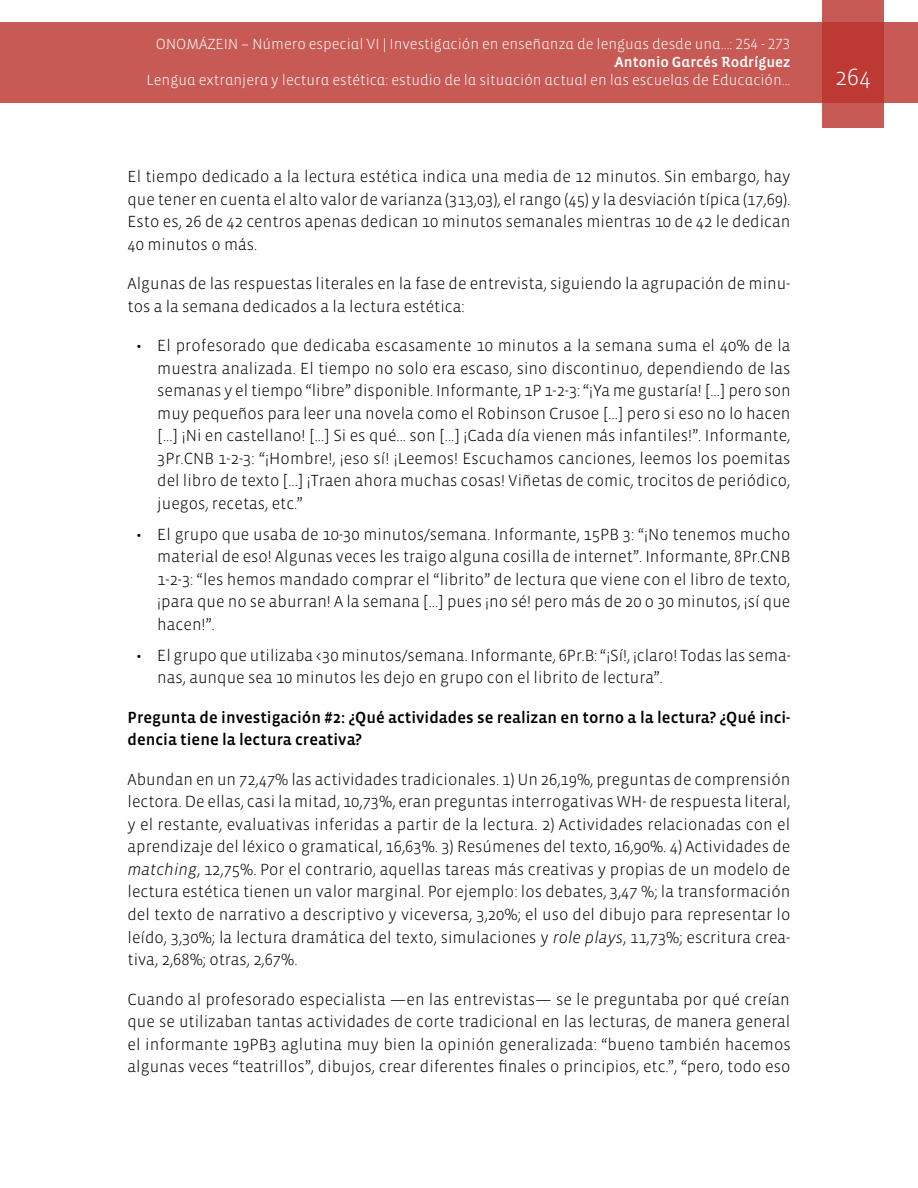
<style>
.page{position:relative;width:918px;height:1188px;background:#fff}
.page>*{position:absolute;margin:0;border:0;box-sizing:border-box;transform-origin:0 0}
.t1{font:300 24px "Vista Sans";color:#fff}
.t2{font:300 16.5px/22.5px "Vista Sans";color:#000;text-align:justify}
.t3{font:16.5px/22.5px "Vista Sans Med";color:#000}
.t4{font:300 15px "Vista Sans Alt";color:#fff}
.t5{font:15px "Vista Sans Alt Med";color:#fff}
.s1{font-style:italic}
</style>
<div class="page">
<div style="left:0;top:23px;width:918px;height:80px;background:#c85a55"></div>
<svg style="left:822px;top:0;width:62px;height:128px;fill:#bd3933"></svg>
<p class="t4" style="left:156px;top:37px;width:636px">ONOMÁZEIN – Número especial VI | Investigación en enseñanza de lenguas desde una...: 254 - 273</p>
<p class="t5" style="left:615px;top:55px;width:177px">Antonio Garcés Rodríguez</p>
<p class="t4" style="left:146px;top:73px;width:645px">Lengua extranjera y lectura estética: estudio de la situación actual en las escuelas de Educación...</p>
<h1 class="t1" style="left:835px;top:65px;width:37px">264</h1>
<p class="t2" style="left:128px;top:166px;width:665px">El tiempo dedicado a la lectura estética indica una media de 12 minutos. Sin embargo, hay que tener en cuenta el alto valor de varianza (313,03), el rango (45) y la desviación típica (17,69).<br>Esto es, 26 de 42 centros apenas dedican 10 minutos semanales mientras 10 de 42 le dedican 40 minutos o más.</p>
<p class="t2" style="left:128px;top:273px;width:664px">Algunas de las respuestas literales en la fase de entrevista, siguiendo la agrupación de minu&shy;tos a la semana dedicados a la lectura estética:</p>
<p class="t2" style="left:157px;top:335px;width:635px;text-indent:-21px">• El profesorado que dedicaba escasamente 10 minutos a la semana suma el 40% de la muestra analizada. El tiempo no solo era escaso, sino discontinuo, dependiendo de las semanas y el tiempo “libre” disponible. Informante, 1P 1-2-3: “¡Ya me gustaría! [...] pero son muy pequeños para leer una novela como el Robinson Crusoe [...] pero si eso no lo hacen [...] ¡Ni en castellano! [...] Si es qué... son [...] ¡Cada día vienen más infantiles!”. Informante, 3Pr.CNB 1-2-3: “¡Hombre!, ¡eso sí! ¡Leemos! Escuchamos canciones, leemos los poemitas del libro de texto [...] ¡Traen ahora muchas cosas! Viñetas de comic, trocitos de periódico, juegos, recetas, etc.”</p>
<p class="t2" style="left:157px;top:523px;width:635px;text-indent:-21px">• El grupo que usaba de 10-30 minutos/semana. Informante, 15PB 3: “¡No tenemos mucho material de eso! Algunas veces les traigo alguna cosilla de internet”. Informante, 8Pr.CNB 1-2-3: “les hemos mandado comprar el “librito” de lectura que viene con el libro de texto, ¡para que no se aburran! A la semana [...] pues ¡no sé! pero más de 20 o 30 minutos, ¡sí que hacen!”.</p>
<p class="t2" style="left:157px;top:645px;width:635px;text-indent:-21px">• El grupo que utilizaba &lt;30 minutos/semana. Informante, 6Pr.B: “¡Sí!, ¡claro! Todas las sema&shy;nas, aunque sea 10 minutos les dejo en grupo con el librito de lectura”.</p>
<p class="t3" style="left:128px;top:707px;width:664px">Pregunta de investigación #2: ¿Qué actividades se realizan en torno a la lectura? ¿Qué inci&shy;dencia tiene la lectura creativa?</p>
<p class="t2" style="left:128px;top:769px;width:664px">Abundan en un 72,47% las actividades tradicionales. 1) Un 26,19%, preguntas de comprensión lectora. De ellas, casi la mitad, 10,73%, eran preguntas interrogativas WH- de respuesta literal, y el restante, evaluativas inferidas a partir de la lectura. 2) Actividades relacionadas con el aprendizaje del léxico o gramatical, 16,63%. 3) Resúmenes del texto, 16,90%. 4) Actividades de <span class="s1">matching</span>, 12,75%. Por el contrario, aquellas tareas más creativas y propias de un modelo de lectura estética tienen un valor marginal. Por ejemplo: los debates, 3,47 %; la transformación del texto de narrativo a descriptivo y viceversa, 3,20%; el uso del dibujo para representar lo leído, 3,30%; la lectura dramática del texto, simulaciones y <span class="s1">role plays</span>, 11,73%; escritura crea&shy;tiva, 2,68%; otras, 2,67%.</p>
<p class="t2" style="left:128px;top:988px;width:665px">Cuando al profesorado especialista —en las entrevistas— se le preguntaba por qué creían que se utilizaban tantas actividades de corte tradicional en las lecturas, de manera general el informante 19PB3 aglutina muy bien la opinión generalizada: “bueno también hacemos algunas veces “teatrillos”, dibujos, crear diferentes finales o principios, etc.”, “pero, todo eso</p>
</div>
